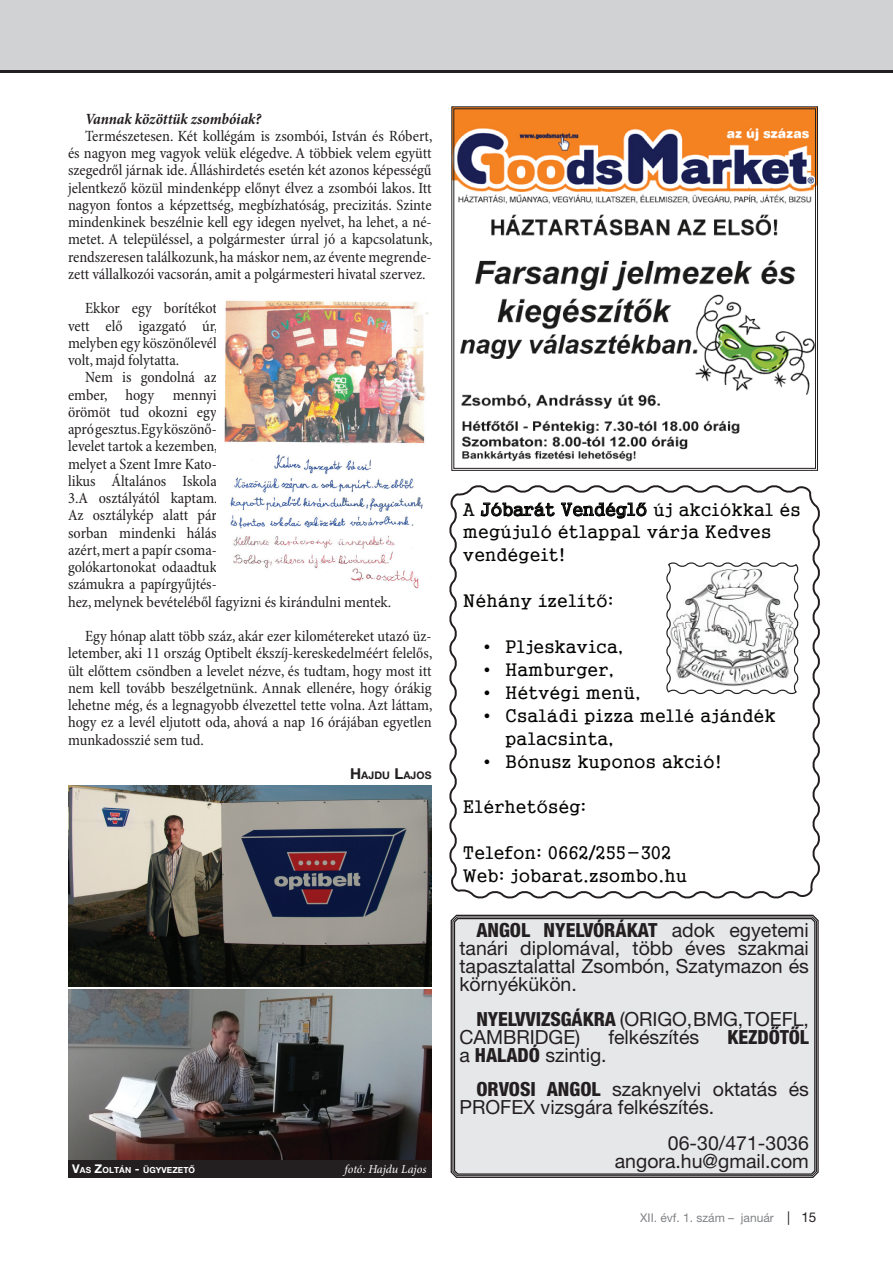
<style>
.page{position:relative;width:893px;height:1263px;background:#fff}
.page>*{position:absolute;margin:0;border:0;box-sizing:border-box;transform-origin:0 0}
.t1{font:19.5px/18px "Helvetica Neue LT Pro";color:#231f20;text-align:justify}
.t2{font:800 condensed 19.5px "Helvetica Neue LT Pro";color:#231f20}
.t3{font:17.55px/23px "Gungsuh";color:#040503}
.t4{font:condensed 15.75px/17.2px "Minion Pro";color:#231f20;text-align:justify}
.t5{font:italic 700 condensed 15.75px "Minion Pro";letter-spacing:-.005em;color:#231f20}
.t6{font:12px "Helvetica Neue LT Pro";color:#808285}
.t7{font:italic 12px "Minion Pro";letter-spacing:-.005em;color:#fff}
.t8{font:700 10.5px "Helvetica Neue LT Pro";letter-spacing:.005em;color:#231f20}
.t9{font:700 8.4px "Helvetica Neue LT Pro";letter-spacing:.005em;color:#fff}
.s1{font-size:15px}
.s2{font-size:12px}
.s3{font-weight:400;font-stretch:normal}
.s4{font-size:13.5px;color:#231f20}
</style>
<div class="page">
<div style="left:0;top:0;width:893px;height:72px;background:#d1d2d4"></div>
<hr style="left:0;top:70px;width:893px;height:2px;background:#231f20">
<img style="left:224px;top:300px;width:204px;height:288px">
<img style="left:68px;top:785px;width:364px;height:201px">
<img style="left:68px;top:989px;width:364px;height:171px">
<div style="left:68px;top:1160px;width:364px;height:18px;background:#231f20"></div>
<svg style="left:449px;top:485px;width:371px;height:414px"></svg>
<svg style="left:665px;top:561px;width:135px;height:135px"></svg>
<svg style="left:451px;top:106px;width:367px;height:365px"></svg>
<div style="left:453px;top:108px;width:363px;height:361px;border:1px solid #231f20"></div>
<svg style="left:450px;top:914px;width:369px;height:264px"></svg>
<div style="left:453px;top:917px;width:363px;height:258px;background:#e6e7e9"></div>
<p class="t5" style="left:85px;top:108px;width:178px">Vannak közöttük zsombóiak?</p>
<p class="t4" style="left:68px;top:128px;width:366px;text-indent:17px">Természetesen. Két kollégám is zsombói, István és Róbert, és nagyon meg vagyok velük elégedve. A többiek velem együtt szegedről járnak ide. Álláshirdetés esetén két azonos képességű jelentkező közül mindenképp előnyt élvez a zsombói lakos. Itt nagyon fontos a képzettség, megbízhatóság, precizitás. Szinte mindenkinek beszélnie kell egy idegen nyelvet, ha lehet, a né&shy;metet. A településsel, a polgármester úrral jó a kapcsolatunk, rendszeresen találkozunk, ha máskor nem, az évente megrende&shy;zett vállalkozói vacsorán, amit a polgármesteri hivatal szervez.</p>
<p class="t4" style="left:68px;top:300px;width:151px;text-indent:17px">Ekkor egy borítékot vett elő igazgató úr, melyben egy köszönőlevél volt, majd folytatta.</p>
<p class="t4" style="left:68px;top:369px;width:325px;text-align:left;text-indent:17px">Nem is gondolná az<br>ember, hogy mennyi<br>örömöt tud okozni egy<br>apró gesztus. Egy köszönő-<br>levelet tartok a kezemben,<br>melyet a Szent Imre Kato-<br>likus Általános Iskola<br>3.A osztályától kaptam.<br>Az osztálykép alatt pár<br>sorban mindenki hálás<br>azért, mert a papír csoma-<br>golókartonokat odaadtuk<br>számukra a papírgyűjtés-<br>hez, melynek bevételéből fagyizni és kirándulni mentek.</p>
<p class="t4" style="left:68px;top:628px;width:366px;text-indent:17px">Egy hónap alatt több száz, akár ezer kilométereket utazó üz&shy;letember, aki 11 ország Optibelt ékszíj-kereskedelméért felelős, ült előttem csöndben a levelet nézve, és tudtam, hogy most itt nem kell tovább beszélgetnünk. Annak ellenére, hogy órákig lehetne még, és a legnagyobb élvezettel tette volna. Azt láttam, hogy ez a levél eljutott oda, ahová a nap 16 órájában egyetlen munkadosszié sem tud.</p>
<p class="t8" style="left:350px;top:769px;width:83px"><span class="s1">H</span>AJDU <span class="s1">L</span>AJOS</p>
<p class="t9" style="left:72px;top:1165px;width:124px"><span class="s2">V</span>AS <span class="s2">Z</span>OLTÁN <span class="s2">-</span> ÜGYVEZETŐ</p>
<p class="t7" style="left:345px;top:1161px;width:83px">fotó: Hajdu Lajos</p>
<p class="t3" style="left:463px;top:498px;width:339px">A Jóbarát Vendéglő új akciókkal és megújuló étlappal várja Kedves vendégeit!</p>
<p class="t3" style="left:463px;top:590px;width:152px">Néhány ízelítő:</p>
<p class="t3" style="left:484px;top:636px;width:141px">• Pljeskavica,</p>
<p class="t3" style="left:484px;top:659px;width:132px">• Hamburger,</p>
<p class="t3" style="left:484px;top:682px;width:158px">• Hétvégi menü,</p>
<p class="t3" style="left:505px;top:704px;width:272px;text-indent:-21px">• Családi pizza mellé ajándék palacsinta,</p>
<p class="t3" style="left:484px;top:750px;width:239px">• Bónusz kuponos akció!</p>
<p class="t3" style="left:463px;top:796px;width:125px">Elérhetőség:</p>
<p class="t3" style="left:463px;top:842px;width:226px">Telefon: 0662/255-302<br>Web: jobarat.zsombo.hu</p>
<p class="t2" style="left:476px;top:918px;width:12px">ANGOL</p>
<p class="t2" style="left:544px;top:918px;width:12px">NYELVÓRÁKAT</p>
<p class="t1" style="left:459px;top:921px;width:351px;text-indent:212px">adok egyetemi tanári diplomával, több éves szakmai tapasztalattal Zsombón, Szatymazon és környékükön.</p>
<p class="t2" style="left:476px;top:1007px;width:11px">NYELVVIZSGÁKRA</p>
<p class="t1" style="left:620px;top:1010px;width:191px">(ORIGO, BMG, TOEFL,</p>
<p class="t1" style="left:459px;top:1028px;width:122px">CAMBRIDGE)</p>
<p class="t1" style="left:608px;top:1028px;width:92px">felkészítés</p>
<p class="t2" style="left:727px;top:1025px;width:11px">KEZD</p>
<p class="t2" style="left:769px;top:1025px;width:41px">ŐTŐL</p>
<p class="t2" style="left:459px;top:1043px;width:39px"><span class="s3">a</span> HALADÓ</p>
<p class="t1" style="left:545px;top:1046px;width:63px">szintig.</p>
<p class="t2" style="left:476px;top:1077px;width:11px">ORVOSI</p>
<p class="t2" style="left:547px;top:1077px;width:12px">ANGOL</p>
<p class="t1" style="left:459px;top:1080px;width:351px;text-indent:153px">szaknyelvi oktatás és<br>PROFEX vizsgára felkészítés.</p>
<p class="t1" style="left:615px;top:1134px;width:196px;text-align:right">06-30/471-3036 angora.hu@gmail.com</p>
<p class="t6" style="left:640px;top:1210px;width:178px">XII. évf. 1. szám – január <span class="s4">| 15</span></p>
</div>
